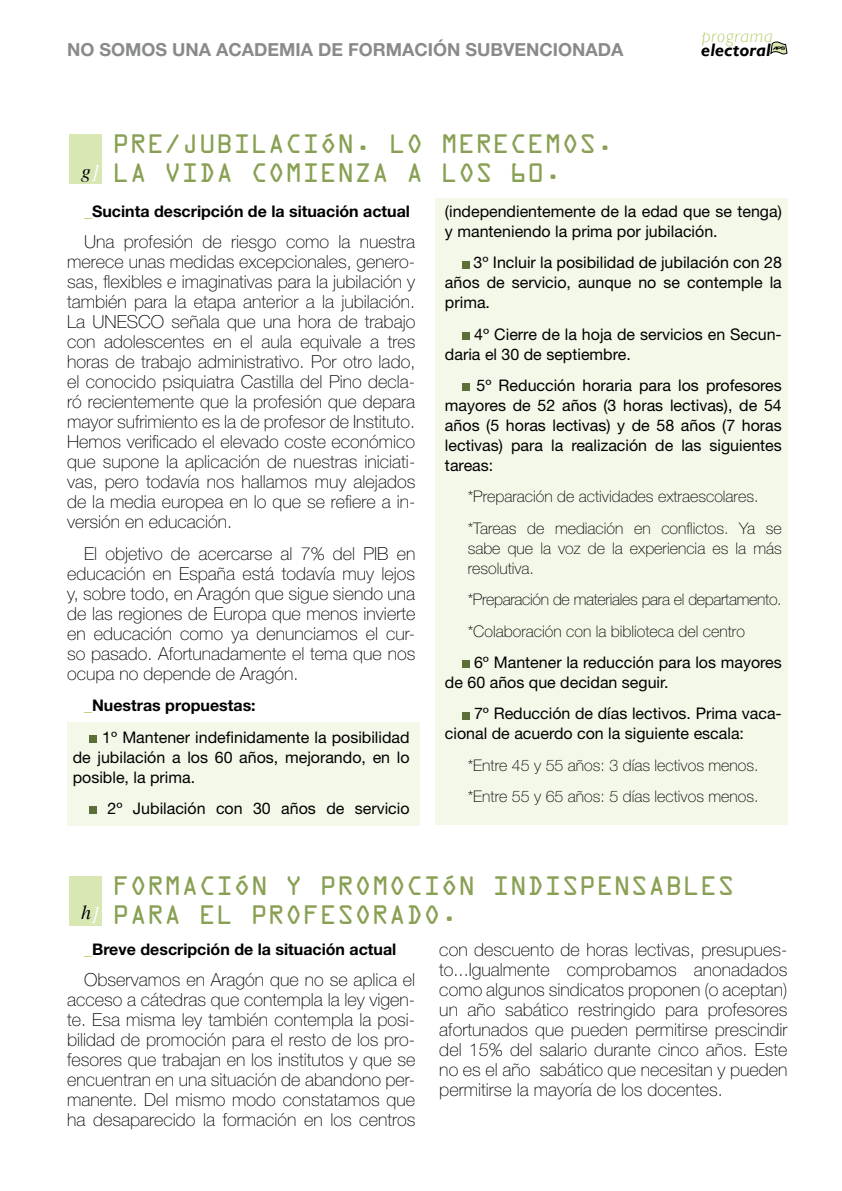
<style>
.page{position:relative;width:842px;height:1191px;background:#fff}
.page>*{position:absolute;margin:0;border:0;box-sizing:border-box;transform-origin:0 0}
.t1{font:24px/28.8px "OCRA Std";color:#88a053}
.t2{font:100 18px/20px "Helvetica Neue LT Std";color:#000;text-align:justify}
.t3{font:700 18px "Helvetica Neue LT Std";color:#898a8c}
.t4{font:italic 700 18px "Gill Sans";color:#000}
.t5{font:italic 300 18px "Gill Sans";letter-spacing:.045em;color:#b1ce68}
.t6{font:16px/20px "Helvetica Neue LT Std";color:#000}
.t7{font:100 16px/31.4px "Helvetica Neue LT Std";color:#000}
.t8{font:100 16px/31.4px "Helvetica Neue LT Std";letter-spacing:-.02em;color:#000}
.t9{font:700 16px "Helvetica Neue LT Std";color:#000}
.s1{color:#b1ce68}
.s2{font-weight:700;color:#b1ce68}
.s3{font-weight:700}
</style>
<div class="page">
<svg style="left:770px;top:41px;width:18px;height:14px"></svg>
<div style="left:67px;top:722px;width:352px;height:103px;background:#f3f8e8"></div>
<div style="left:435px;top:198px;width:352px;height:627px;background:#f3f8e8"></div>
<div style="left:90px;top:735px;width:7px;height:7px;background:#5c6f39"></div>
<div style="left:90px;top:806px;width:7px;height:8px;background:#5c6f39"></div>
<div style="left:462px;top:261px;width:7px;height:7px;background:#5c6f39"></div>
<div style="left:462px;top:332px;width:7px;height:8px;background:#5c6f39"></div>
<div style="left:462px;top:384px;width:7px;height:7px;background:#5c6f39"></div>
<div style="left:462px;top:660px;width:7px;height:8px;background:#5c6f39"></div>
<div style="left:462px;top:712px;width:7px;height:7px;background:#5c6f39"></div>
<div style="left:69px;top:134px;width:32px;height:50px;background:#d8e7b3"></div>
<div style="left:69px;top:876px;width:32px;height:49px;background:#d8e7b3"></div>
<p class="t3" style="left:67px;top:39px;width:558px">NO SOMOS UNA ACADEMIA DE FORMACIÓN SUBVENCIONADA</p>
<h1 class="t1" style="left:81px;top:132px;width:534px;text-indent:31px">PRE/JUBILACIÓN. LO MERECEMOS. <sup>g</sup><sup>]</sup> LA VIDA COMIENZA A LOS 60.</h1>
<p class="t5" style="left:702px;top:26px;width:72px">programa</p>
<p class="t4" style="left:701px;top:39px;width:71px">electoral</p>
<p class="t9" style="left:84px;top:201px;width:327px"><span class="s1">_</span>Sucinta descripción de la situación actual</p>
<p class="t2" style="left:67px;top:232px;width:350px;text-indent:17px">Una profesión de riesgo como la nuestra merece unas medidas excepcionales, genero&shy;sas, flexibles e imaginativas para la jubilación y también para la etapa anterior a la jubilación.<br>La UNESCO señala que una hora de trabajo con adolescentes en el aula equivale a tres horas de trabajo administrativo. Por otro lado, el conocido psiquiatra Castilla del Pino decla&shy;ró recientemente que la profesión que depara mayor sufrimiento es la de profesor de Instituto.<br>Hemos verificado el elevado coste económico que supone la aplicación de nuestras iniciati&shy;vas, pero todavía nos hallamos muy alejados de la media europea en lo que se refiere a in&shy;versión en educación.</p>
<p class="t2" style="left:67px;top:543px;width:350px;text-indent:17px">El objetivo de acercarse al 7% del PIB en educación en España está todavía muy lejos y, sobre todo, en Aragón que sigue siendo una de las regiones de Europa que menos invierte en educación como ya denunciamos el cur&shy;so pasado. Afortunadamente el tema que nos ocupa no depende de Aragón.</p>
<p class="t6" style="left:102px;top:689px;width:309px;line-height:31.4px;text-indent:-18px"><span class="s2">_</span><span class="s3">Nuestras propuestas:<br></span>1º Mantener indefinidamente la posibilidad</p>
<p class="t6" style="left:73px;top:746px;width:338px">de jubilación a los 60 años, mejorando, en lo posible, la prima.</p>
<p class="t6" style="left:108px;top:798px;width:304px">2º Jubilación con 30 años de servicio</p>
<p class="t6" style="left:445px;top:201px;width:338px">(independientemente de la edad que se tenga) y manteniendo la prima por jubilación.</p>
<p class="t6" style="left:445px;top:252px;width:338px;text-align:justify;text-indent:29px">3º Incluir la posibilidad de jubilación con 28 años de servicio, aunque no se contemple la prima.</p>
<p class="t6" style="left:445px;top:324px;width:338px;text-indent:29px">4º Cierre de la hoja de servicios en Secun&shy;daria el 30 de septiembre.</p>
<p class="t6" style="left:445px;top:375px;width:338px;text-align:justify;text-indent:31px">5º Reducción horaria para los profesores mayores de 52 años (3 horas lectivas), de 54 años (5 horas lectivas) y de 58 años (7 horas lectivas) para la realización de las siguientes tareas:</p>
<p class="t7" style="left:468px;top:481px;width:316px">*Preparación de actividades extraescolares. *Tareas de mediación en conflictos. Ya se</p>
<p class="t7" style="left:468px;top:538px;width:316px;line-height:20px">sabe que la voz de la experiencia es la más resolutiva.</p>
<p class="t8" style="left:468px;top:584px;width:316px">*Preparación de materiales para el departamento. *Colaboración con la biblioteca del centro</p>
<p class="t6" style="left:445px;top:652px;width:338px;text-indent:29px">6º Mantener la reducción para los mayores de 60 años que decidan seguir.</p>
<p class="t6" style="left:445px;top:703px;width:338px;text-indent:29px">7º Reducción de días lectivos. Prima vaca&shy;cional de acuerdo con la siguiente escala:</p>
<p class="t7" style="left:468px;top:749px;width:292px">*Entre 45 y 55 años: 3 días lectivos menos. *Entre 55 y 65 años: 5 días lectivos menos.</p>
<h1 class="t1" style="left:81px;top:873px;width:655px;text-indent:31px">FORMACIÓN Y PROMOCIÓN INDISPENSABLES <sup>h</sup><sup>]</sup> PARA EL PROFESORADO.</h1>
<p class="t9" style="left:84px;top:939px;width:314px"><span class="s1">_</span>Breve descripción de la situación actual</p>
<p class="t2" style="left:67px;top:969px;width:350px;text-indent:17px">Observamos en Aragón que no se aplica el acceso a cátedras que contempla la ley vigen&shy;te. Esa misma ley también contempla la posi&shy;bilidad de promoción para el resto de los pro&shy;fesores que trabajan en los institutos y que se encuentran en una situación de abandono per&shy;manente. Del mismo modo constatamos que ha desaparecido la formación en los centros</p>
<p class="t2" style="left:439px;top:939px;width:350px">con descuento de horas lectivas, presupues&shy;to...Igualmente comprobamos anonadados como algunos sindicatos proponen (o aceptan) un año sabático restringido para profesores afortunados que pueden permitirse prescindir del 15% del salario durante cinco años. Este no es el año sabático que necesitan y pueden permitirse la mayoría de los docentes.</p>
</div>
